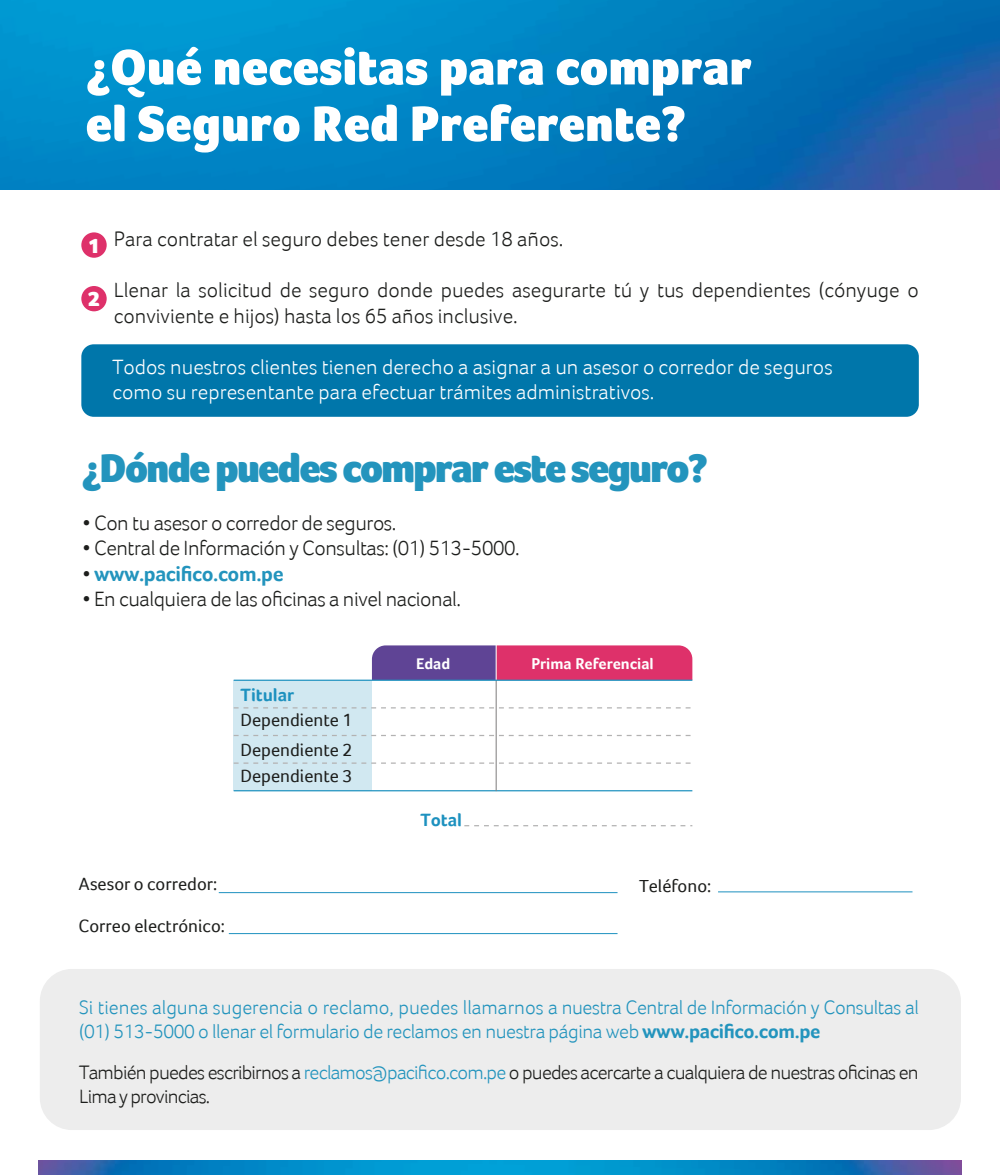
<style>
.page{position:relative;width:1000px;height:1175px;background:#fff}
.page>*{position:absolute;margin:0;border:0;box-sizing:border-box;transform-origin:0 0}
.t1{font:900 51.25px/56.5px "Foco";letter-spacing:.005em;color:#fff}
.t2{font:900 41.25px "Foco";letter-spacing:-.04em;color:#2394bd}
.t3{font:300 21.25px/25.5px "Foco";color:#1d1e1c}
.t4{font:300 21.25px/25.5px "Foco";color:#fff}
.t5{font:300 21.25px "Foco";letter-spacing:-.02em;color:#1d1e1c}
.t6{font:700 21.25px "Foco";letter-spacing:-.02em;color:#2394bd}
.t7{font:900 21.25px "Foco";color:#fff}
.t8{font:300 20px/24px "Foco";letter-spacing:-.02em;color:#2394bd}
.t9{font:300 20px/24px "Foco";letter-spacing:-.04em;color:#1d1e1c}
.t10{font:18.25px/29.6px "Foco";color:#1d1e1c}
.t11{font:700 18.25px "Foco";color:#1d91bf}
.t12{font:700 15.88px "Foco";color:#fff}
.s1{font-weight:300;color:#1d1e1c}
.s2{font-weight:700}
.s3{color:#2394bd}
</style>
<div class="page">
<img style="left:0;top:0;width:1000px;height:190px">
<div style="left:40px;top:969px;width:921px;height:161px;background:#ededed;border-radius:32px"></div>
<div style="left:81px;top:232px;width:26px;height:26px;background:#de316a;border-radius:50%"></div>
<div style="left:81px;top:286px;width:26px;height:25px;background:#de316a;border-radius:50%"></div>
<div style="left:81px;top:344px;width:838px;height:73px;background:#0076aa;border-radius:12px"></div>
<hr style="left:219px;top:892px;width:399px;height:1px;background:#1d91bf">
<hr style="left:229px;top:933px;width:389px;height:1px;background:#1d91bf">
<hr style="left:718px;top:892px;width:195px;height:1px;background:#1d91bf">
<div style="left:233px;top:680px;width:139px;height:111px;background:#d1e8f1"></div>
<div style="left:372px;top:645px;width:124px;height:35px;background:#5f4495"></div>
<div style="left:496px;top:645px;width:196px;height:35px;background:#de316a"></div>
<hr style="left:496px;top:639px;width:1px;height:41px;background:#fff">
<hr style="left:234px;top:790px;width:458px;height:1px;background:#1d91bf">
<svg style="left:234px;top:707px;width:457px;height:2px"></svg>
<svg style="left:234px;top:735px;width:457px;height:1px"></svg>
<svg style="left:234px;top:763px;width:457px;height:1px"></svg>
<svg style="left:464px;top:825px;width:228px;height:1px"></svg>
<hr style="left:496px;top:680px;width:1px;height:111px;background:#818080">
<hr style="left:234px;top:680px;width:458px;height:1px;background:#1d91bf">
<img style="left:39px;top:1161px;width:922px;height:14px">
<h1 class="t1" style="left:86px;top:39px;width:667px">¿Qué necesitas para comprar el Seguro Red Preferente?</h1>
<p class="t7" style="left:88px;top:233px;width:14px">1</p>
<p class="t7" style="left:88px;top:287px;width:14px">2</p>
<p class="t3" style="left:114px;top:226px;width:451px">Para contratar el seguro debes tener desde 18 años.</p>
<p class="t3" style="left:114px;top:277px;width:806px">Llenar la solicitud de seguro donde puedes asegurarte tú y tus dependientes (cónyuge o conviviente e hijos) hasta los 65 años inclusive.</p>
<p class="t4" style="left:113px;top:354px;width:722px">Todos nuestros clientes tienen derecho a asignar a un asesor o corredor de seguros como su representante para efectuar trámites administrativos.</p>
<h2 class="t2" style="left:82px;top:444px;width:628px">¿Dónde puedes comprar este seguro?</h2>
<p class="t5" style="left:82px;top:510px;width:316px">• Con tu asesor o corredor de seguros.</p>
<p class="t5" style="left:82px;top:536px;width:439px">• Central de Información y Consultas: (01) 513-5000.</p>
<p class="t6" style="left:82px;top:561px;width:203px"><span class="s1">•</span> www.pacifico.com.pe</p>
<p class="t5" style="left:82px;top:587px;width:380px">• En cualquiera de las oficinas a nivel nacional.</p>
<p class="t11" style="left:241px;top:684px;width:55px">Titular</p>
<p class="t10" style="left:241px;top:705px;width:114px">Dependiente 1<br>Dependiente 2</p>
<p class="t10" style="left:241px;top:761px;width:114px">Dependiente 3</p>
<p class="t12" style="left:416px;top:654px;width:36px">Edad</p>
<p class="t12" style="left:532px;top:654px;width:124px">Prima Referencial</p>
<p class="t11" style="left:420px;top:809px;width:43px">Total</p>
<p class="t10" style="left:79px;top:869px;width:140px">Asesor o corredor:</p>
<p class="t10" style="left:639px;top:871px;width:74px">Teléfono:</p>
<p class="t10" style="left:79px;top:911px;width:148px">Correo electrónico:</p>
<p class="t8" style="left:79px;top:995px;width:841px">Si tienes alguna sugerencia o reclamo, puedes llamarnos a nuestra Central de Información y Consultas al (01) 513-5000 o llenar el formulario de reclamos en nuestra página web <span class="s2">www.pacifico.com.pe</span></p>
<p class="t9" style="left:79px;top:1060px;width:841px">También puedes escribirnos a <span class="s3">reclamos@pacifico.com.pe</span> o puedes acercarte a cualquiera de nuestras oficinas en<br>Lima y provincias.</p>
</div>
